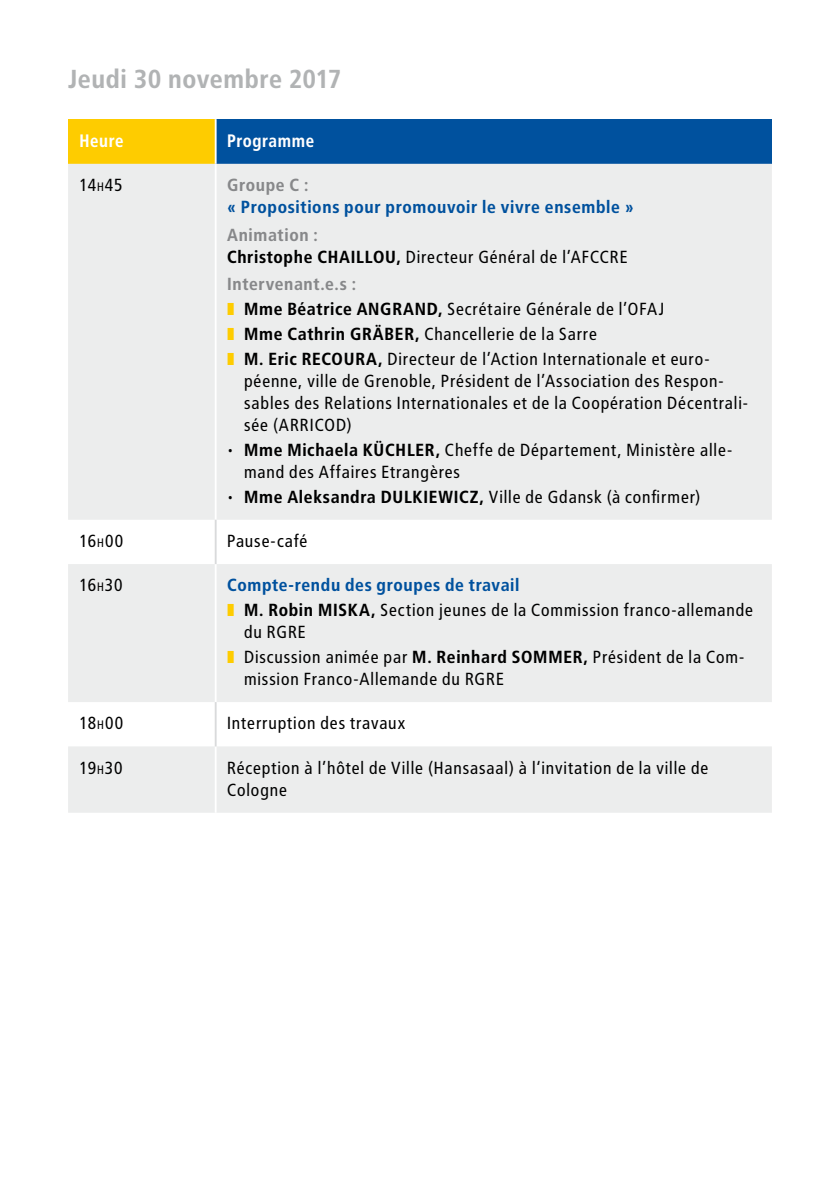
<style>
.page{position:relative;width:840px;height:1191px;background:#fff}
.page>*{position:absolute;margin:0;border:0;box-sizing:border-box;transform-origin:0 0}
.t1{font:700 26px "Transit";color:#b1b3b4}
.t2{font:700 18px "Transit";letter-spacing:.015em;color:#fff;scale:.93 1}
.t3{font:17.6px/22px "Transit";letter-spacing:.01em;color:#000}
.t4{font:700 17.6px "Transit";letter-spacing:.015em;color:#00519e}
.t5{font:700 17.6px "Transit";letter-spacing:.015em;color:#87888a}
.s1{font-size:12.2px}
.s2{font-weight:700;color:#87888a}
.s3{font-weight:700}
.s4{font-weight:700;color:#00519e}
</style>
<div class="page">
<div style="left:68px;top:119px;width:147px;height:45px;background:#fecc00"></div>
<div style="left:215px;top:119px;width:556px;height:45px;background:#00519e"></div>
<svg style="left:68px;top:164px;width:703px;height:648px;background:#eeefef"></svg>
<hr style="left:215px;top:119px;width:1px;height:45px;background:#fff">
<hr style="left:215px;top:164px;width:1px;height:356px;background:#fff">
<hr style="left:215px;top:564px;width:1px;height:138px;background:#fff">
<hr style="left:215px;top:746px;width:1px;height:66px;background:#fff">
<hr style="left:215px;top:520px;width:1px;height:44px;background:#d9dadb">
<hr style="left:215px;top:702px;width:1px;height:44px;background:#d9dadb">
<svg style="left:227px;top:303px;width:6px;height:12px"></svg>
<svg style="left:227px;top:328px;width:6px;height:12px"></svg>
<svg style="left:227px;top:353px;width:6px;height:12px"></svg>
<svg style="left:227px;top:604px;width:6px;height:12px"></svg>
<svg style="left:227px;top:651px;width:6px;height:12px"></svg>
<h1 class="t1" style="left:68px;top:63px;width:275px">Jeudi 30 novembre 2017</h1>
<p class="t2" style="left:79px;top:130px;width:49px">Heure</p>
<p class="t2" style="left:227px;top:130px;width:95px">Programme</p>
<p class="t3" style="left:79px;top:174px;width:45px">14<span class="s1">h</span>45</p>
<p class="t5" style="left:227px;top:174px;width:83px">Groupe C :</p>
<p class="t4" style="left:227px;top:196px;width:408px">« Propositions pour promouvoir le vivre ensemble »</p>
<p class="t3" style="left:227px;top:224px;width:402px"><span class="s2">Animation :<br></span><span class="s3">Christophe CHAILLOU,</span> Directeur Général de l’AFCCRE</p>
<p class="t3" style="left:244px;top:272px;width:467px;line-height:24.8px;text-indent:-17px"><span class="s2">Intervenant.e.s :<br></span><span class="s3">Mme Béatrice ANGRAND,</span> Secrétaire Générale de l’OFAJ<br><span class="s3">Mme Cathrin GRÄBER,</span> Chancellerie de la Sarre<br><span class="s3">M. Eric RECOURA,</span> Directeur de l’Action Internationale et euro-</p>
<p class="t3" style="left:244px;top:370px;width:506px">péenne, ville de Grenoble, Président de l’Association des Respon&shy;sables des Relations Internationales et de la Coopération Décentrali&shy;sée (ARRICOD)</p>
<p class="t3" style="left:244px;top:439px;width:490px;text-indent:-17px">• <span class="s3">Mme Michaela KÜCHLER,</span> Cheffe de Département, Ministère alle&shy;mand des Affaires Etrangères</p>
<p class="t3" style="left:227px;top:486px;width:475px">• <span class="s3">Mme Aleksandra DULKIEWICZ,</span> Ville de Gdansk (à confirmer)</p>
<p class="t3" style="left:79px;top:530px;width:46px">16<span class="s1">h</span>00</p>
<p class="t3" style="left:227px;top:530px;width:82px">Pause-café</p>
<p class="t3" style="left:79px;top:574px;width:45px">16<span class="s1">h</span>30</p>
<p class="t3" style="left:244px;top:573px;width:511px;line-height:24.8px;text-indent:-17px"><span class="s4">Compte-rendu des groupes de travail<br></span><span class="s3">M. Robin MISKA,</span> Section jeunes de la Commission franco-allemande</p>
<p class="t3" style="left:244px;top:620px;width:502px;line-height:24.8px">du RGRE<br>Discussion animée par <span class="s3">M. Reinhard SOMMER,</span> Président de la Com-</p>
<p class="t3" style="left:244px;top:668px;width:262px">mission Franco-Allemande du RGRE</p>
<p class="t3" style="left:79px;top:712px;width:46px">18<span class="s1">h</span>00</p>
<p class="t3" style="left:227px;top:712px;width:180px">Interruption des travaux</p>
<p class="t3" style="left:79px;top:756px;width:45px">19<span class="s1">h</span>30</p>
<p class="t3" style="left:227px;top:756px;width:483px">Réception à l’hôtel de Ville (Hansasaal) à l‘invitation de la ville de<br>Cologne</p>
</div>
